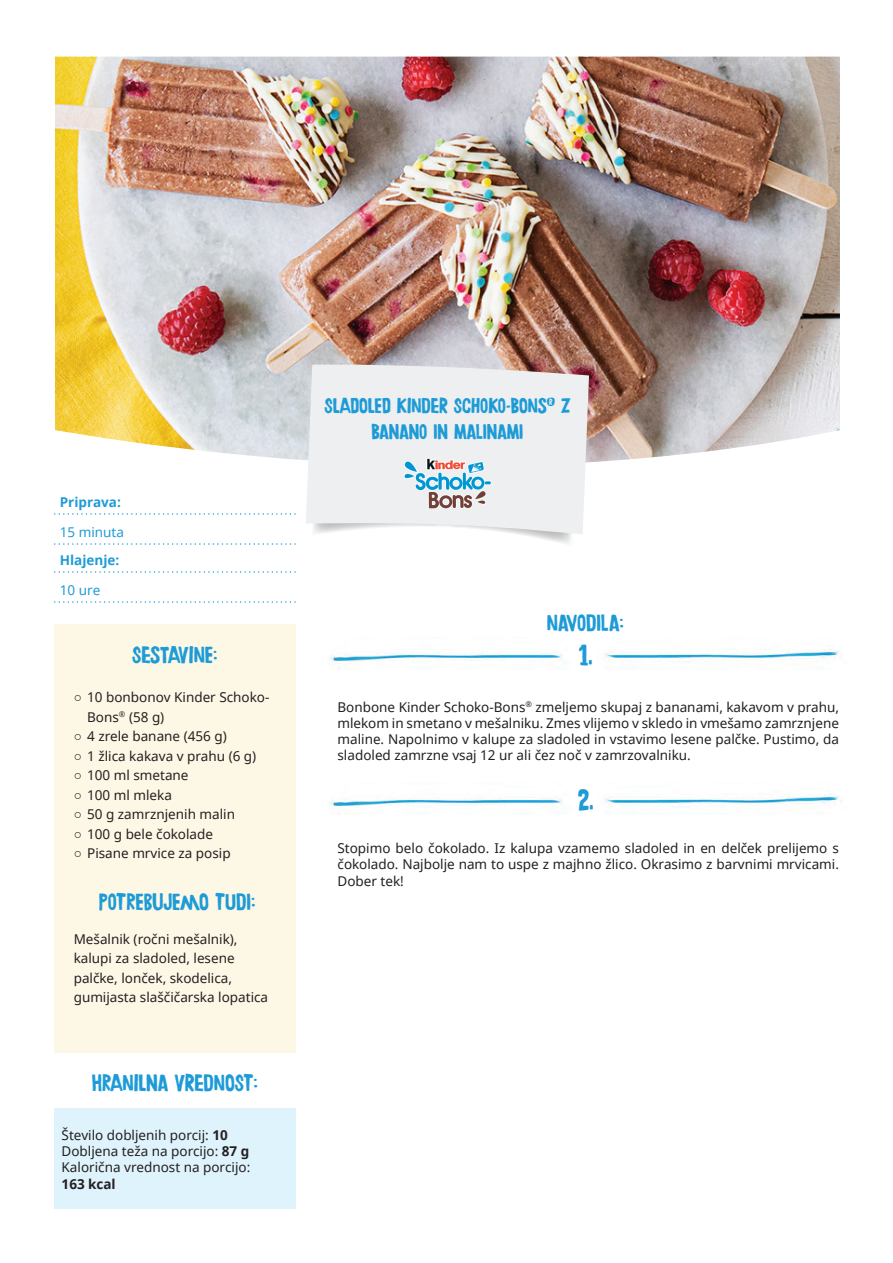
<style>
.page{position:relative;width:893px;height:1263px;background:#fff}
.page>*{position:absolute;margin:0;border:0;box-sizing:border-box;transform-origin:0 0}
.t1{font:30px "Chronic";color:#1e9bd7}
.t2{font:24px "Chronic";color:#1e9bd7}
.t3{font:21.6px/26px "Chronic";color:#1e9bd7;text-align:center}
.t4{font:13.5px/16.2px "Noto Sans UI";color:#231f20}
.t5{font:700 13.5px "Noto Sans UI";color:#1e9bd7}
.t6{font:13.5px "Noto Sans UI";color:#1e9bd7}
.t7{font:700 13.5px "Noto Sans UI";color:#231f20}
.s1{font-weight:700}
</style>
<div class="page">
<img style="left:55px;top:57px;width:785px;height:406px">
<div style="left:54px;top:625px;width:242px;height:428px;background:#fdf8e5"></div>
<div style="left:54px;top:1109px;width:242px;height:100px;background:#dff3fc"></div>
<svg style="left:306px;top:364px;width:283px;height:170px;background:#ebebec"></svg>
<img style="left:402px;top:453px;width:91px;height:55px">
<img style="left:329px;top:649px;width:511px;height:20px">
<img style="left:329px;top:794px;width:511px;height:20px">
<svg style="left:55px;top:513px;width:241px;height:2px"></svg>
<svg style="left:55px;top:571px;width:241px;height:2px"></svg>
<svg style="left:55px;top:543px;width:241px;height:2px"></svg>
<svg style="left:55px;top:601px;width:241px;height:2px"></svg>
<p class="t5" style="left:60px;top:492px;width:63px">Priprava:</p>
<p class="t6" style="left:60px;top:523px;width:66px">15 minuta</p>
<p class="t5" style="left:60px;top:550px;width:61px">Hlajenje:</p>
<p class="t6" style="left:60px;top:581px;width:42px">10 ure</p>
<h2 class="t2" style="left:132px;top:640px;width:87px">SESTAVINE:</h2>
<p class="t4" style="left:87px;top:687px;width:184px;line-height:19.5px;text-indent:-14px">○ 10 bonbonov Kinder Schoko-<br>Bons<sup>®</sup> (58 g)</p>
<p class="t4" style="left:74px;top:728px;width:155px">○ 4 zrele banane (456 g)</p>
<p class="t4" style="left:74px;top:747px;width:184px">○ 1 žlica kakava v prahu (6 g)</p>
<p class="t4" style="left:74px;top:767px;width:116px">○ 100 ml smetane</p>
<p class="t4" style="left:74px;top:786px;width:100px">○ 100 ml mleka</p>
<p class="t4" style="left:74px;top:806px;width:163px">○ 50 g zamrznjenih malin</p>
<p class="t4" style="left:74px;top:825px;width:141px">○ 100 g bele čokolade</p>
<p class="t4" style="left:74px;top:845px;width:158px">○ Pisane mrvice za posip</p>
<h2 class="t2" style="left:99px;top:888px;width:158px">POTREBUJEMO TUDI:</h2>
<p class="t4" style="left:74px;top:929px;width:196px;line-height:19.5px">Mešalnik (ročni mešalnik), kalupi za sladoled, lesene palčke, lonček, skodelica, gumijasta slaščičarska lopatica</p>
<h2 class="t2" style="left:92px;top:1068px;width:168px">HRANILNA VREDNOST:</h2>
<p class="t4" style="left:62px;top:1127px;width:190px">Število dobljenih porcij: <span class="s1">10<br></span>Dobljena teža na porcijo: <span class="s1">87 g<br></span>Kalorična vrednost na porcijo:</p>
<p class="t7" style="left:62px;top:1174px;width:56px">163 kcal</p>
<h3 class="t3" style="left:324px;top:394px;width:248px">SLADOLED KINDER SCHOKO-BONS<sup>®</sup> Z<br>BANANO IN MALINAMI</h3>
<h2 class="t2" style="left:547px;top:608px;width:78px">NAVODILA:</h2>
<h1 class="t1" style="left:579px;top:636px;width:15px">1.</h1>
<p class="t4" style="left:337px;top:698px;width:503px;text-align:justify">Bonbone Kinder Schoko-Bons<sup>®</sup> zmeljemo skupaj z bananami, kakavom v prahu, mlekom in smetano v mešalniku. Zmes vlijemo v skledo in vmešamo zamrznjene maline. Napolnimo v kalupe za sladoled in vstavimo lesene palčke. Pustimo, da sladoled zamrzne vsaj 12 ur ali čez noč v zamrzovalniku.</p>
<h1 class="t1" style="left:578px;top:782px;width:18px">2.</h1>
<p class="t4" style="left:337px;top:840px;width:503px;text-align:justify">Stopimo belo čokolado. Iz kalupa vzamemo sladoled in en delček prelijemo s čokolado. Najbolje nam to uspe z majhno žlico. Okrasimo z barvnimi mrvicami.<br>Dober tek!</p>
</div>
